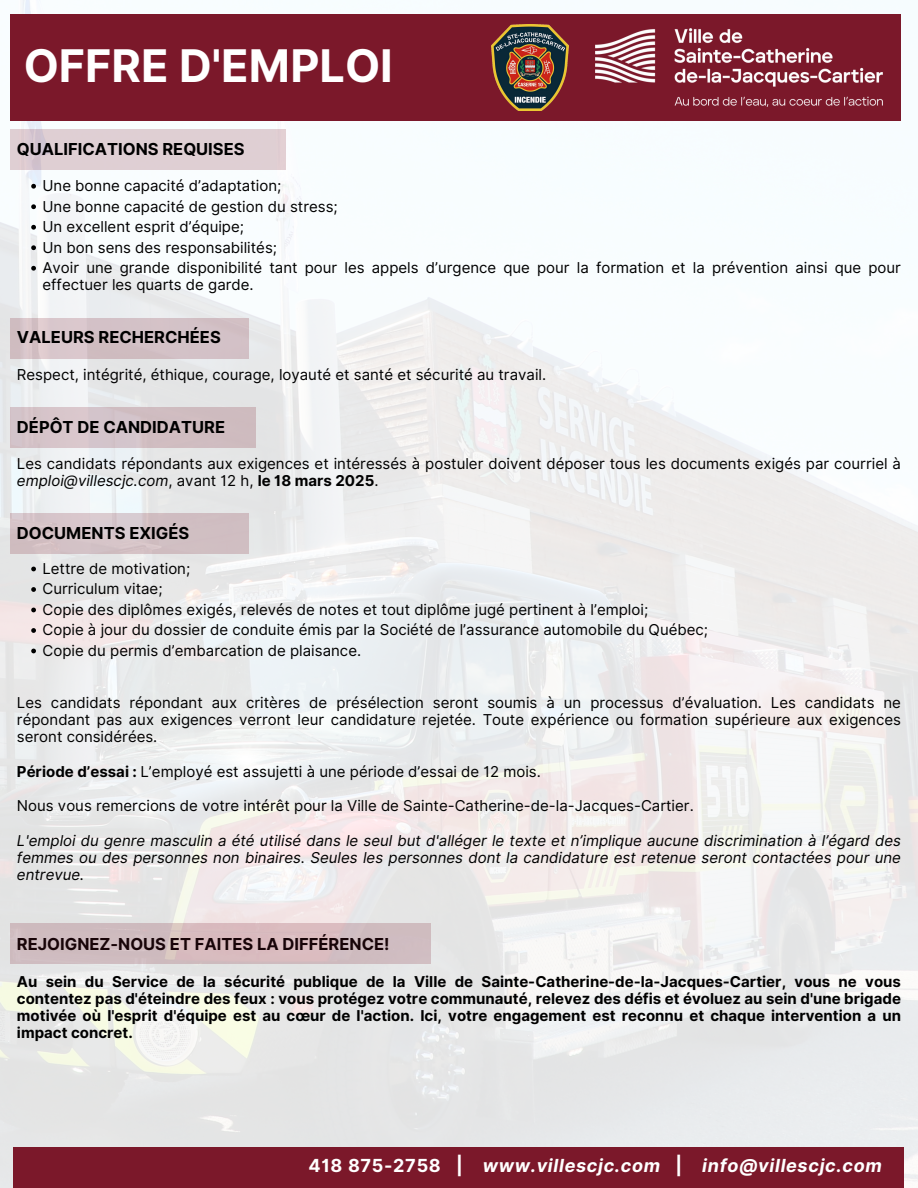
<style>
.page{position:relative;width:918px;height:1188px;background:#fff}
.page>*{position:absolute;margin:0;border:0;box-sizing:border-box;transform-origin:0 0}
.t1{font:700 45px "Inter";color:#fff}
.t2{font:italic 700 18px "Inter";letter-spacing:.035em;color:#fff}
.t3{font:700 16.5px "Inter";color:#000}
.t4{font:15px/17.2px "Inter";color:#000}
.t5{font:700 15px/17.2px "Inter";color:#000;text-align:justify}
.t6{font:italic 15px/17.2px "Inter";color:#000;text-align:justify}
.s1{font-style:italic}
.s2{font-weight:700}
.s3{font-style:normal}
</style>
<div class="page">
<img style="left:0;top:0;width:918px;height:1188px">
<div style="left:10px;top:14px;width:891px;height:107px;background:#7b182a"></div>
<div style="left:10px;top:130px;width:276px;height:40px;background:#dfcfd3"></div>
<div style="left:10px;top:318px;width:239px;height:41px;background:#d3c1c7"></div>
<div style="left:10px;top:407px;width:245px;height:40px;background:#d2c0c6"></div>
<div style="left:10px;top:513px;width:239px;height:41px;background:linear-gradient(to right,#d6c5c9,#d0bec2)"></div>
<svg style="left:31px;top:184px;width:5px;height:5px"></svg>
<svg style="left:31px;top:204px;width:5px;height:5px"></svg>
<svg style="left:31px;top:225px;width:5px;height:5px"></svg>
<svg style="left:31px;top:245px;width:5px;height:5px"></svg>
<svg style="left:31px;top:266px;width:5px;height:5px"></svg>
<svg style="left:31px;top:567px;width:5px;height:4px"></svg>
<svg style="left:31px;top:587px;width:5px;height:5px"></svg>
<svg style="left:31px;top:608px;width:5px;height:4px"></svg>
<svg style="left:31px;top:628px;width:5px;height:5px"></svg>
<svg style="left:31px;top:649px;width:5px;height:4px"></svg>
<div style="left:14px;top:1147px;width:890px;height:41px;background:#7b182a"></div>
<img style="left:595px;top:29px;width:287px;height:77px">
<img style="left:492px;top:24px;width:76px;height:87px">
<div style="left:10px;top:924px;width:421px;height:40px;background:#d0bcbf"></div>
<p class="t1" style="left:24px;top:39px;width:371px">OFFRE D'EMPLOI</p>
<p class="t3" style="left:17px;top:139px;width:229px">QUALIFICATIONS REQUISES</p>
<p class="t4" style="left:42px;top:177px;width:240px">Une bonne capacité d’adaptation;</p>
<h1 class="t4" style="left:42px;top:198px;width:297px">Une bonne capacité de gestion du stress;</h1>
<h2 class="t4" style="left:42px;top:218px;width:203px">Un excellent esprit d’équipe;</h2>
<p class="t4" style="left:42px;top:239px;width:236px">Un bon sens des responsabilités;</p>
<p class="t4" style="left:42px;top:259px;width:860px">Avoir une grande disponibilité tant pour les appels d’urgence que pour la formation et la prévention ainsi que pour effectuer les quarts de garde.</p>
<p class="t3" style="left:17px;top:328px;width:205px">VALEURS RECHERCHÉES</p>
<p class="t4" style="left:17px;top:366px;width:531px">Respect, intégrité, éthique, courage, loyauté et santé et sécurité au travail.</p>
<p class="t3" style="left:17px;top:417px;width:210px">DÉPÔT DE CANDIDATURE</p>
<h2 class="t4" style="left:17px;top:455px;width:886px">Les candidats répondants aux exigences et intéressés à postuler doivent déposer tous les documents exigés par courriel à <span class="s1">emploi@villescjc.com</span>, avant 12 h, <span class="s2">le 18 mars 2025</span>.</h2>
<p class="t3" style="left:17px;top:523px;width:174px">DOCUMENTS EXIGÉS</p>
<h2 class="t4" style="left:42px;top:560px;width:149px">Lettre de motivation;</h2>
<p class="t4" style="left:42px;top:580px;width:122px">Curriculum vitae;</p>
<h2 class="t4" style="left:42px;top:601px;width:607px">Copie des diplômes exigés, relevés de notes et tout diplôme jugé pertinent à l’emploi;</h2>
<p class="t4" style="left:42px;top:621px;width:667px">Copie à jour du dossier de conduite émis par la Société de l’assurance automobile du Québec;</p>
<p class="t4" style="left:42px;top:642px;width:320px">Copie du permis d’embarcation de plaisance.</p>
<p class="t4" style="left:17px;top:694px;width:886px;text-align:justify">Les candidats répondant aux critères de présélection seront soumis à un processus d’évaluation. Les candidats ne répondant pas aux exigences verront leur candidature rejetée. Toute expérience ou formation supérieure aux exigences seront considérées.</p>
<p class="t4" style="left:17px;top:763px;width:525px"><span class="s2">Période d’essai :</span> L’employé est assujetti à une période d’essai de 12 mois.</p>
<p class="t4" style="left:17px;top:797px;width:678px">Nous vous remercions de votre intérêt pour la Ville de Sainte-Catherine-de-la-Jacques-Cartier.</p>
<p class="t6" style="left:17px;top:832px;width:886px">L'emploi du genre masculin a été utilisé dans le seul but d'alléger le texte et n’implique aucune discrimination à l’égard des femmes ou des personnes non binaires. Seules les personnes dont la candidature est retenue seront contactées pour une entrevue.</p>
<p class="t3" style="left:17px;top:935px;width:374px">REJOIGNEZ-NOUS ET FAITES LA DIFFÉRENCE!</p>
<p class="t5" style="left:17px;top:973px;width:886px">Au sein du Service de la sécurité publique de la Ville de Sainte-Catherine-de-la-Jacques-Cartier, vous ne vous contentez pas d'éteindre des feux : vous protégez votre communauté, relevez des défis et évoluez au sein d'une brigade motivée où l'esprit d'équipe est au cœur de l'action. Ici, votre engagement est reconnu et chaque intervention a un impact concret.</p>
<p class="t2" style="left:309px;top:1155px;width:575px"><span class="s3">418 875-2758 |</span> www.villescjc.com <span class="s3">|</span> info@villescjc.com</p>
</div>
